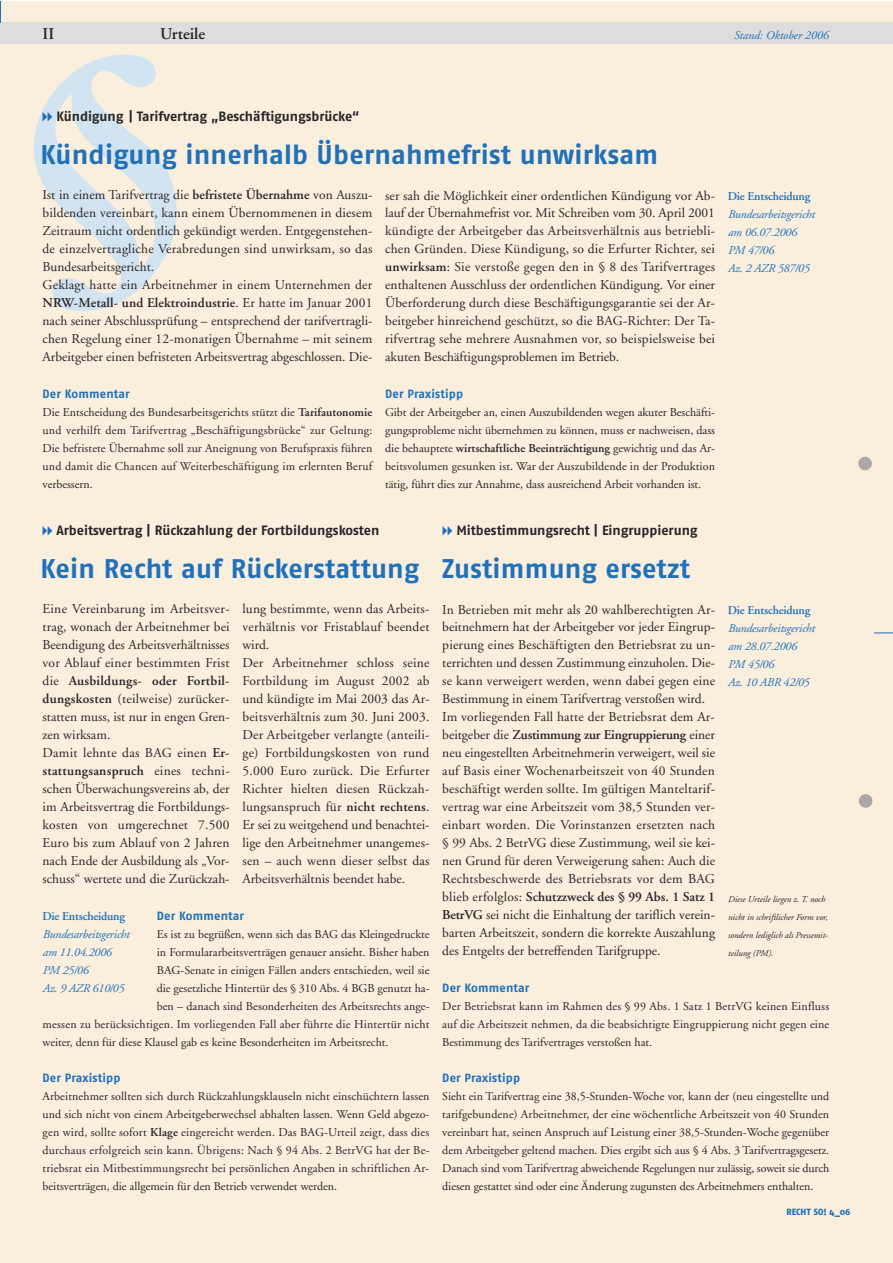
<style>
.page{position:relative;width:893px;height:1263px;background:#fff}
.page>*{position:absolute;margin:0;border:0;box-sizing:border-box;transform-origin:0 0}
.t1{font:700 320.85px "Adobe Garamond";color:#d2e3f1}
.t2{font:700 27px "Fago No";letter-spacing:.01em;color:#1f71b9}
.t3{font:600 16.5px "Adobe Garamond";color:#272627}
.t4{font:13.5px/18px "Adobe Garamond";letter-spacing:.01em;color:#272627}
.t5{font:700 13.5px "Fago No";letter-spacing:-.005em;color:#272627}
.t6{font:12px/18px "Adobe Garamond";color:#272627;text-align:justify}
.t7{font:italic 12px/18px "Adobe Garamond";letter-spacing:-.015em;color:#1f71b9}
.t8{font:700 12px "Fago No";letter-spacing:.01em;color:#1f71b9}
.t9{font:12px "Adobe Garamond";letter-spacing:.02em;color:#272627}
.t10{font:600 12px "Adobe Garamond";letter-spacing:-.015em;color:#1f71b9}
.t11{font:italic 9px/18px "Adobe Garamond";letter-spacing:-.005em;color:#272627}
.t12{font:9px "Fago No Exb";color:#1f71b9}
.s1{font-weight:600}
</style>
<div class="page">
<div style="left:0;top:2px;width:892px;height:1261px;background:#faeedd"></div>
<div style="left:0;top:23px;width:892px;height:21px;background:#dedcdc"></div>
<svg style="left:874px;top:633px;width:18px;height:1px"></svg>
<div style="left:859px;top:794px;width:13px;height:14px;background:#ada8a7;border-radius:50%"></div>
<div style="left:858px;top:457px;width:14px;height:13px;background:#ada8a7;border-radius:50%"></div>
<p class="t3" style="left:43px;top:27px;width:13px">II</p>
<p class="t3" style="left:160px;top:27px;width:46px">Urteile</p>
<p class="t7" style="left:734px;top:27px;width:96px">Stand: Oktober 2006</p>
<h1 class="t1" style="left:21px;top:40px;width:170px">§</h1>
<p class="t5" style="left:56px;top:112px;width:305px">Kündigung | Tarifvertrag „Beschäftigungsbrücke“</p>
<h2 class="t2" style="left:41px;top:144px;width:619px">Kündigung innerhalb Übernahmefrist unwirksam</h2>
<p class="t4" style="left:43px;top:187px;width:331px">Ist in einem Tarifvertrag die <span class="s1">befristete Übernahme</span> von Auszu&shy;bildenden vereinbart, kann einem Übernommenen in diesem Zeitraum nicht ordentlich gekündigt werden. Entgegenstehen&shy;de einzelvertragliche Verabredungen sind unwirksam, so das Bundesarbeitsgericht.<br>Geklagt hatte ein Arbeitnehmer in einem Unternehmen der <span class="s1">NRW-Metall- und Elektroindustrie</span>. Er hatte im Januar 2001 nach seiner Abschlussprüfung – entsprechend der tarifvertragli&shy;chen Regelung einer 12-monatigen Übernahme – mit seinem Arbeitgeber einen befristeten Arbeitsvertrag abgeschlossen. Die-</p>
<p class="t4" style="left:385px;top:187px;width:331px;text-align:justify">ser sah die Möglichkeit einer ordentlichen Kündigung vor Ab&shy;lauf der Übernahmefrist vor. Mit Schreiben vom 30. April 2001 kündigte der Arbeitgeber das Arbeitsverhältnis aus betriebli&shy;chen Gründen. Diese Kündigung, so die Erfurter Richter, sei <span class="s1">unwirksam</span>: Sie verstoße gegen den in § 8 des Tarifvertrages enthaltenen Ausschluss der ordentlichen Kündigung. Vor einer Überforderung durch diese Beschäftigungsgarantie sei der Ar&shy;beitgeber hinreichend geschützt, so die BAG-Richter: Der Ta&shy;rifvertrag sehe mehrere Ausnahmen vor, so beispielsweise bei akuten Beschäftigungsproblemen im Betrieb.</p>
<p class="t8" style="left:43px;top:389px;width:89px">Der Kommentar</p>
<p class="t6" style="left:43px;top:404px;width:331px">Die Entscheidung des Bundesarbeitsgerichts stützt die <span class="s1">Tarifautonomie </span>und verhilft dem Tarifvertrag „Beschäftigungsbrücke“ zur Geltung:<br>Die befristete Übernahme soll zur Aneignung von Berufspraxis führen und damit die Chancen auf Weiterbeschäftigung im erlernten Beruf verbessern.</p>
<p class="t8" style="left:385px;top:389px;width:79px">Der Praxistipp</p>
<p class="t6" style="left:385px;top:404px;width:331px">Gibt der Arbeitgeber an, einen Auszubildenden wegen akuter Beschäfti&shy;gungsprobleme nicht übernehmen zu können, muss er nachweisen, dass die behauptete <span class="s1">wirtschaftliche Beeinträchtigung</span> gewichtig und das Ar&shy;beitsvolumen gesunken ist. War der Auszubildende in der Produktion tätig, führt dies zur Annahme, dass ausreichend Arbeit vorhanden ist.</p>
<p class="t10" style="left:728px;top:191px;width:84px">Die Entscheidung</p>
<p class="t7" style="left:728px;top:206px;width:88px">Bundesarbeitsgericht am 06.07.2006<br>PM 47/06<br>Az. 2 AZR 587/05</p>
<p class="t5" style="left:57px;top:526px;width:324px">Arbeitsvertrag | Rückzahlung der Fortbildungskosten</p>
<h2 class="t2" style="left:41px;top:558px;width:380px">Kein Recht auf Rückerstattung</h2>
<p class="t5" style="left:456px;top:526px;width:243px">Mitbestimmungsrecht | Eingruppierung</p>
<h2 class="t2" style="left:442px;top:558px;width:250px">Zustimmung ersetzt</h2>
<p class="t4" style="left:43px;top:601px;width:189px">Eine Vereinbarung im Arbeitsver&shy;trag, wonach der Arbeitnehmer bei<br>Beendigung des Arbeitsverhältnisses vor Ablauf einer bestimmten Frist die <span class="s1">Ausbildungs- oder Fortbil&shy;dungskosten</span> (teilweise) zurücker&shy;statten muss, ist nur in engen Gren&shy;zen wirksam.<br>Damit lehnte das BAG einen <span class="s1">Er&shy;stattungsanspruch</span> eines techni&shy;schen Überwachungsvereins ab, der im Arbeitsvertrag die Fortbildungs&shy;kosten von umgerechnet 7.500<br>Euro bis zum Ablauf von 2 Jahren nach Ende der Ausbildung als „Vor&shy;schuss“ wertete und die Zurückzah-</p>
<p class="t4" style="left:242px;top:601px;width:189px">lung bestimmte, wenn das Arbeits&shy;verhältnis vor Fristablauf beendet wird.<br>Der Arbeitnehmer schloss seine<br>Fortbildung im August 2002 ab und kündigte im Mai 2003 das Ar&shy;beitsverhältnis zum 30. Juni 2003.<br>Der Arbeitgeber verlangte (anteili&shy;ge) Fortbildungskosten von rund<br>5.000 Euro zurück. Die Erfurter<br>Richter hielten diesen Rückzah&shy;lungsanspruch für <span class="s1">nicht rechtens</span>.<br>Er sei zu weitgehend und benachtei&shy;lige den Arbeitnehmer unangemes&shy;sen – auch wenn dieser selbst das<br>Arbeitsverhältnis beendet habe.</p>
<p class="t10" style="left:43px;top:911px;width:84px">Die Entscheidung</p>
<p class="t7" style="left:43px;top:926px;width:88px">Bundesarbeitsgericht am 11.04.2006<br>PM 25/06<br>Az. 9 AZR 610/05</p>
<p class="t8" style="left:157px;top:911px;width:89px">Der Kommentar</p>
<p class="t6" style="left:157px;top:926px;width:274px">Es ist zu begrüßen, wenn sich das BAG das Kleingedruckte</p>
<p class="t6" style="left:157px;top:944px;width:274px">in Formulararbeitsverträgen genauer ansieht. Bisher haben</p>
<p class="t6" style="left:157px;top:962px;width:274px">BAG-Senate in einigen Fällen anders entschieden, weil sie</p>
<p class="t6" style="left:157px;top:980px;width:274px">die gesetzliche Hintertür des § 310 Abs. 4 BGB genutzt ha-</p>
<p class="t6" style="left:157px;top:998px;width:274px">ben – danach sind Besonderheiten des Arbeitsrechts ange-</p>
<p class="t9" style="left:43px;top:1019px;width:388px">messen zu berücksichtigen. Im vorliegenden Fall aber führte die Hintertür nicht</p>
<p class="t6" style="left:43px;top:1034px;width:347px">weiter, denn für diese Klausel gab es keine Besonderheiten im Arbeitsrecht.</p>
<p class="t8" style="left:43px;top:1073px;width:79px">Der Praxistipp</p>
<p class="t6" style="left:43px;top:1088px;width:389px">Arbeitnehmer sollten sich durch Rückzahlungsklauseln nicht einschüchtern lassen und sich nicht von einem Arbeitgeberwechsel abhalten lassen. Wenn Geld abgezo&shy;gen wird, sollte sofort <span class="s1">Klage</span> eingereicht werden. Das BAG-Urteil zeigt, dass dies durchaus erfolgreich sein kann. Übrigens: Nach § 94 Abs. 2 BetrVG hat der Be&shy;triebsrat ein Mitbestimmungsrecht bei persönlichen Angaben in schriftlichen Ar&shy;beitsverträgen, die allgemein für den Betrieb verwendet werden.</p>
<p class="t4" style="left:442px;top:601px;width:274px">In Betrieben mit mehr als 20 wahlberechtigten Ar&shy;beitnehmern hat der Arbeitgeber vor jeder Eingrup&shy;pierung eines Beschäftigten den Betriebsrat zu un&shy;terrichten und dessen Zustimmung einzuholen. Die&shy;se kann verweigert werden, wenn dabei gegen eine Bestimmung in einem Tarifvertrag verstoßen wird.<br>Im vorliegenden Fall hatte der Betriebsrat dem Ar&shy;beitgeber die <span class="s1">Zustimmung zur Eingruppierung</span> einer neu eingestellten Arbeitnehmerin verweigert, weil sie auf Basis einer Wochenarbeitszeit von 40 Stunden beschäftigt werden sollte. Im gültigen Manteltarif&shy;vertrag war eine Arbeitszeit vom 38,5 Stunden ver&shy;einbart worden. Die Vorinstanzen ersetzten nach § 99 Abs. 2 BetrVG diese Zustimmung, weil sie kei&shy;nen Grund für deren Verweigerung sahen: Auch die Rechtsbeschwerde des Betriebsrats vor dem BAG blieb erfolglos: <span class="s1">Schutzzweck des § 99 Abs. 1 Satz 1<br>BetrVG</span> sei nicht die Einhaltung der tariflich verein&shy;barten Arbeitszeit, sondern die korrekte Auszahlung des Entgelts der betreffenden Tarifgruppe.</p>
<p class="t10" style="left:728px;top:605px;width:84px">Die Entscheidung</p>
<p class="t7" style="left:728px;top:620px;width:88px">Bundesarbeitsgericht am 28.07.2006<br>PM 45/06<br>Az. 10 ABR 42/05</p>
<p class="t11" style="left:728px;top:890px;width:102px">Diese Urteile liegen z. T. noch nicht in schriftlicher Form vor, sondern lediglich als Pressemit&shy;teilung (PM).</p>
<p class="t8" style="left:442px;top:983px;width:89px">Der Kommentar</p>
<p class="t6" style="left:442px;top:998px;width:388px">Der Betriebsrat kann im Rahmen des § 99 Abs. 1 Satz 1 BetrVG keinen Einfluss auf die Arbeitszeit nehmen, da die beabsichtigte Eingruppierung nicht gegen eine Bestimmung des Tarifvertrages verstoßen hat.</p>
<p class="t8" style="left:442px;top:1073px;width:79px">Der Praxistipp</p>
<p class="t6" style="left:442px;top:1088px;width:388px">Sieht ein Tarifvertrag eine 38,5-Stunden-Woche vor, kann der (neu eingestellte und tarifgebundene) Arbeitnehmer, der eine wöchentliche Arbeitszeit von 40 Stunden vereinbart hat, seinen Anspruch auf Leistung einer 38,5-Stunden-Woche gegenüber dem Arbeitgeber geltend machen. Dies ergibt sich aus § 4 Abs. 3 Tarifvertragsgesetz.<br>Danach sind vom Tarifvertrag abweichende Regelungen nur zulässig, soweit sie durch diesen gestattet sind oder eine Änderung zugunsten des Arbeitnehmers enthalten.</p>
<p class="t12" style="left:786px;top:1208px;width:65px">RECHT SO! 4_06</p>
</div>
